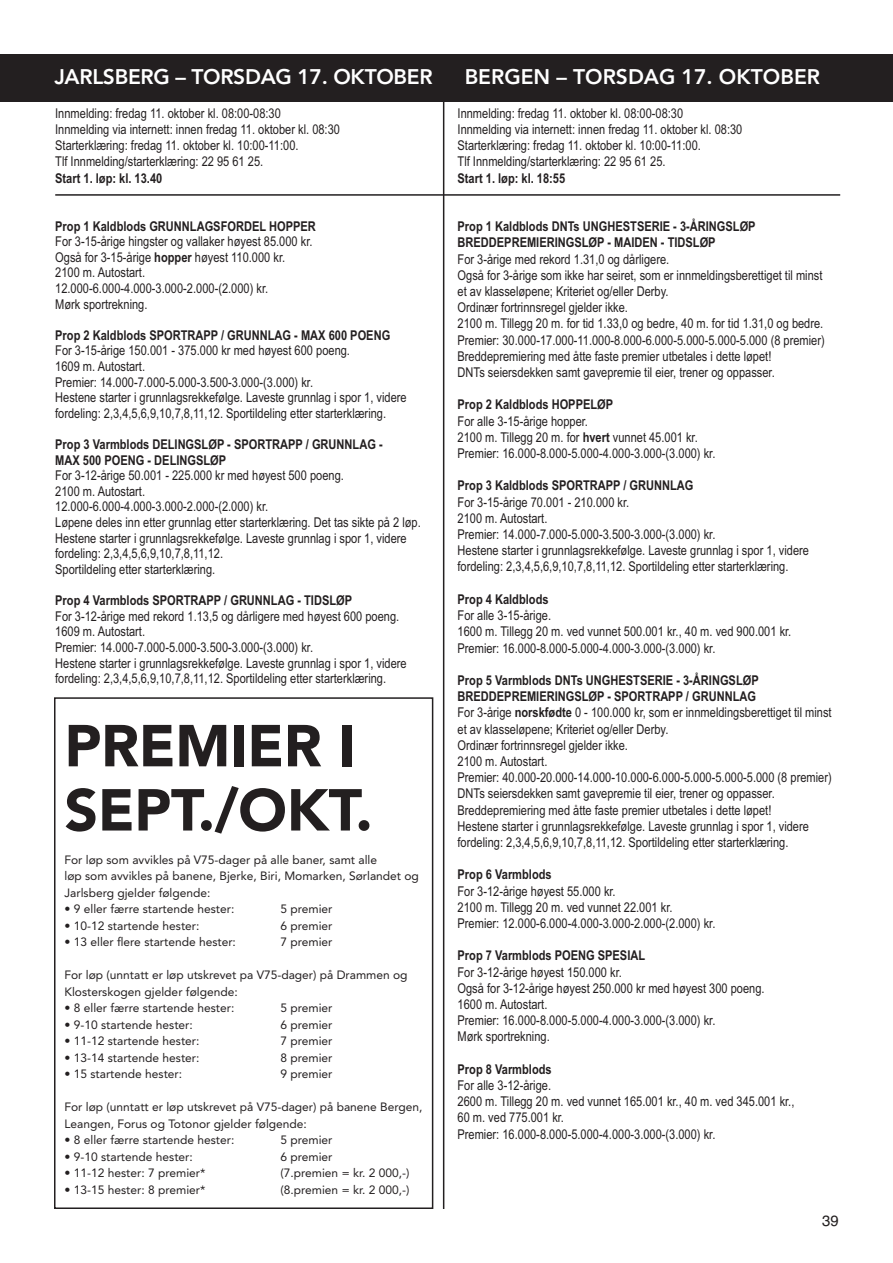
<style>
.page{position:relative;width:893px;height:1263px;background:#fff}
.page>*{position:absolute;margin:0;border:0;box-sizing:border-box;transform-origin:0 0}
.t1{font:900 58.5px/64.2px "Avenir";letter-spacing:-.005em;color:#231f20}
.t2{font:800 21px "Avenir";letter-spacing:-.015em;color:#fff}
.t3{font:15px "Helvetica";color:#231f20}
.t4{font:13.5px/16.2px "Arial Narrow";color:#231f20}
.t5{font:700 13.5px/15.6px "Arial Narrow";color:#231f20}
.t6{font:12px/16.5px "Avenir";color:#231f20}
.s1{font-weight:700}
</style>
<div class="page">
<div style="left:0;top:54px;width:893px;height:48px;background:#231f20"></div>
<hr style="left:443px;top:54px;width:1px;height:1155px;background:#231f20">
<hr style="left:55px;top:194px;width:785px;height:2px;background:#231f20">
<div style="left:54px;top:697px;width:379px;height:512px;border:2px solid #231f20"></div>
<h2 class="t2" style="left:54px;top:60px;width:380px">JARLSBERG – TORSDAG 17. OKTOBER</h2>
<h2 class="t2" style="left:465px;top:60px;width:357px">BERGEN – TORSDAG 17. OKTOBER</h2>
<p class="t4" style="left:458px;top:105px;width:286px">Innmelding: fredag 11. oktober kl. 08:00-08:30<br>Innmelding via internett: innen fredag 11. oktober kl. 08:30<br>Starterklæring: fredag 11. oktober kl. 10:00-11:00.<br>Tlf Innmelding/starterklæring: 22 95 61 25.</p>
<p class="t5" style="left:458px;top:170px;width:109px">Start 1. løp: kl. 18:55</p>
<p class="t5" style="left:458px;top:218px;width:300px;line-height:16.2px">Prop 1 Kaldblods DNTs UNGHESTSERIE - 3-ÅRINGSLØP<br>BREDDEPREMIERINGSLØP - MAIDEN - TIDSLØP</p>
<p class="t4" style="left:458px;top:251px;width:369px">For 3-årige med rekord 1.31,0 og dårligere.<br>Også for 3-årige som ikke har seiret, som er innmeldingsberettiget til minst et av klasseløpene; Kriteriet og/eller Derby.<br>Ordinær fortrinnsregel gjelder ikke.<br>2100 m. Tillegg 20 m. for tid 1.33,0 og bedre, 40 m. for tid 1.31,0 og bedre.<br>Premier: 30.000-17.000-11.000-8.000-6.000-5.000-5.000-5.000 (8 premier)<br>Breddepremiering med åtte faste premier utbetales i dette løpet!<br>DNTs seiersdekken samt gavepremie til eier, trener og oppasser.</p>
<p class="t5" style="left:458px;top:397px;width:157px">Prop 2 Kaldblods HOPPELØP</p>
<p class="t4" style="left:458px;top:413px;width:259px">For alle 3-15-årige hopper.<br>2100 m. Tillegg 20 m. for <span class="s1">hvert</span> vunnet 45.001 kr.<br>Premier: 16.000-8.000-5.000-4.000-3.000-(3.000) kr.</p>
<p class="t5" style="left:458px;top:478px;width:237px">Prop 3 Kaldblods SPORTRAPP / GRUNNLAG</p>
<p class="t4" style="left:458px;top:494px;width:353px">For 3-15-årige 70.001 - 210.000 kr.<br>2100 m. Autostart.<br>Premier: 14.000-7.000-5.000-3.500-3.000-(3.000) kr.<br>Hestene starter i grunnlagsrekkefølge. Laveste grunnlag i spor 1, videre fordeling: 2,3,4,5,6,9,10,7,8,11,12. Sportildeling etter starterklæring.</p>
<p class="t5" style="left:458px;top:591px;width:93px">Prop 4 Kaldblods</p>
<p class="t4" style="left:458px;top:607px;width:335px">For alle 3-15-årige.<br>1600 m. Tillegg 20 m. ved vunnet 500.001 kr., 40 m. ved 900.001 kr.<br>Premier: 16.000-8.000-5.000-4.000-3.000-(3.000) kr.</p>
<p class="t4" style="left:458px;top:672px;width:376px"><span class="s1">Prop 5 Varmblods DNTs UNGHESTSERIE - 3-ÅRINGSLØP BREDDEPREMIERINGSLØP - SPORTRAPP / GRUNNLAG<br></span>For 3-årige <span class="s1">norskfødte</span> 0 - 100.000 kr, som er innmeldingsberettiget til minst et av klasseløpene; Kriteriet og/eller Derby.<br>Ordinær fortrinnsregel gjelder ikke.<br>2100 m. Autostart.<br>Premier: 40.000-20.000-14.000-10.000-6.000-5.000-5.000-5.000 (8 premier)<br>DNTs seiersdekken samt gavepremie til eier, trener og oppasser.<br>Breddepremiering med åtte faste premier utbetales i dette løpet!<br>Hestene starter i grunnlagsrekkefølge. Laveste grunnlag i spor 1, videre fordeling: 2,3,4,5,6,9,10,7,8,11,12. Sportildeling etter starterklæring.</p>
<p class="t5" style="left:458px;top:867px;width:96px">Prop 6 Varmblods</p>
<p class="t4" style="left:458px;top:883px;width:259px">For 3-12-årige høyest 55.000 kr.<br>2100 m. Tillegg 20 m. ved vunnet 22.001 kr.<br>Premier: 12.000-6.000-4.000-3.000-2.000-(2.000) kr.</p>
<p class="t5" style="left:458px;top:948px;width:189px">Prop 7 Varmblods POENG SPESIAL</p>
<p class="t4" style="left:458px;top:964px;width:309px">For 3-12-årige høyest 150.000 kr.<br>Også for 3-12-årige høyest 250.000 kr med høyest 300 poeng.<br>1600 m. Autostart.<br>Premier: 16.000-8.000-5.000-4.000-3.000-(3.000) kr.<br>Mørk sportrekning.</p>
<p class="t5" style="left:458px;top:1061px;width:96px">Prop 8 Varmblods</p>
<p class="t4" style="left:458px;top:1077px;width:338px">For alle 3-12-årige.<br>2600 m. Tillegg 20 m. ved vunnet 165.001 kr., 40 m. ved 345.001 kr., 60 m. ved 775.001 kr.<br>Premier: 16.000-8.000-5.000-4.000-3.000-(3.000) kr.</p>
<p class="t4" style="left:55px;top:105px;width:286px">Innmelding: fredag 11. oktober kl. 08:00-08:30<br>Innmelding via internett: innen fredag 11. oktober kl. 08:30<br>Starterklæring: fredag 11. oktober kl. 10:00-11:00.<br>Tlf Innmelding/starterklæring: 22 95 61 25.</p>
<p class="t5" style="left:55px;top:170px;width:109px">Start 1. løp: kl. 13.40</p>
<p class="t5" style="left:55px;top:218px;width:262px">Prop 1 Kaldblods GRUNNLAGSFORDEL HOPPER</p>
<p class="t4" style="left:55px;top:234px;width:259px;line-height:15.6px">For 3-15-årige hingster og vallaker høyest 85.000 kr.<br>Også for 3-15-årige <span class="s1">hopper</span> høyest 110.000 kr.<br>2100 m. Autostart.<br>12.000-6.000-4.000-3.000-2.000-(2.000) kr.<br>Mørk sportrekning.</p>
<p class="t5" style="left:55px;top:327px;width:337px">Prop 2 Kaldblods SPORTRAPP / GRUNNLAG - MAX 600 POENG</p>
<p class="t4" style="left:55px;top:343px;width:353px;line-height:15.6px">For 3-15-årige 150.001 - 375.000 kr med høyest 600 poeng.<br>1609 m. Autostart.<br>Premier: 14.000-7.000-5.000-3.500-3.000-(3.000) kr.<br>Hestene starter i grunnlagsrekkefølge. Laveste grunnlag i spor 1, videre fordeling: 2,3,4,5,6,9,10,7,8,11,12. Sportildeling etter starterklæring.</p>
<p class="t5" style="left:55px;top:437px;width:329px">Prop 3 Varmblods DELINGSLØP - SPORTRAPP / GRUNNLAG -<br>MAX 500 POENG - DELINGSLØP</p>
<p class="t4" style="left:55px;top:468px;width:367px;line-height:15.6px">For 3-12-årige 50.001 - 225.000 kr med høyest 500 poeng.<br>2100 m. Autostart.<br>12.000-6.000-4.000-3.000-2.000-(2.000) kr.<br>Løpene deles inn etter grunnlag etter starterklæring. Det tas sikte på 2 løp.<br>Hestene starter i grunnlagsrekkefølge. Laveste grunnlag i spor 1, videre fordeling: 2,3,4,5,6,9,10,7,8,11,12.<br>Sportildeling etter starterklæring.</p>
<p class="t5" style="left:55px;top:593px;width:298px">Prop 4 Varmblods SPORTRAPP / GRUNNLAG - TIDSLØP</p>
<p class="t4" style="left:55px;top:608px;width:353px;line-height:15.6px">For 3-12-årige med rekord 1.13,5 og dårligere med høyest 600 poeng.<br>1609 m. Autostart.<br>Premier: 14.000-7.000-5.000-3.500-3.000-(3.000) kr.<br>Hestene starter i grunnlagsrekkefølge. Laveste grunnlag i spor 1, videre fordeling: 2,3,4,5,6,9,10,7,8,11,12. Sportildeling etter starterklæring.</p>
<h1 class="t1" style="left:64px;top:712px;width:310px">PREMIER I<br>SEPT./OKT.</h1>
<p class="t6" style="left:64px;top:851px;width:356px">For løp som avvikles på V75-dager på alle baner, samt alle<br>løp som avvikles på banene, Bjerke, Biri, Momarken, Sørlandet og<br>Jarlsberg gjelder følgende:</p>
<p class="t6" style="left:64px;top:900px;width:171px">• 9 eller færre startende hester:</p>
<p class="t6" style="left:280px;top:900px;width:54px">5 premier</p>
<p class="t6" style="left:64px;top:917px;width:136px">• 10-12 startende hester:</p>
<p class="t6" style="left:280px;top:917px;width:54px">6 premier</p>
<p class="t6" style="left:64px;top:933px;width:173px">• 13 eller flere startende hester:</p>
<p class="t6" style="left:280px;top:933px;width:54px">7 premier</p>
<p class="t6" style="left:64px;top:966px;width:345px">For løp (unntatt er løp utskrevet pa V75-dager) på Drammen og<br>Klosterskogen gjelder følgende:</p>
<p class="t6" style="left:64px;top:999px;width:171px">• 8 eller færre startende hester:</p>
<p class="t6" style="left:280px;top:999px;width:54px">5 premier</p>
<p class="t6" style="left:64px;top:1016px;width:130px">• 9-10 startende hester:</p>
<p class="t6" style="left:280px;top:1016px;width:54px">6 premier</p>
<p class="t6" style="left:64px;top:1032px;width:136px">• 11-12 startende hester:</p>
<p class="t6" style="left:280px;top:1032px;width:54px">7 premier</p>
<p class="t6" style="left:64px;top:1049px;width:136px">• 13-14 startende hester:</p>
<p class="t6" style="left:280px;top:1049px;width:54px">8 premier</p>
<p class="t6" style="left:64px;top:1065px;width:119px">• 15 startende hester:</p>
<p class="t6" style="left:280px;top:1065px;width:54px">9 premier</p>
<p class="t6" style="left:64px;top:1098px;width:360px">For løp (unntatt er løp utskrevet på V75-dager) på banene Bergen,<br>Leangen, Forus og Totonor gjelder følgende:</p>
<p class="t6" style="left:64px;top:1131px;width:171px">• 8 eller færre startende hester:</p>
<p class="t6" style="left:280px;top:1131px;width:54px">5 premier</p>
<p class="t6" style="left:64px;top:1148px;width:130px">• 9-10 startende hester:</p>
<p class="t6" style="left:280px;top:1148px;width:54px">6 premier</p>
<p class="t6" style="left:64px;top:1164px;width:142px">• 11-12 hester: 7 premier*</p>
<p class="t6" style="left:280px;top:1164px;width:130px">(7.premien = kr. 2 000,-)</p>
<p class="t6" style="left:64px;top:1181px;width:142px">• 13-15 hester: 8 premier*</p>
<p class="t6" style="left:280px;top:1181px;width:130px">(8.premien = kr. 2 000,-)</p>
<p class="t3" style="left:822px;top:1212px;width:18px">39</p>
</div>
